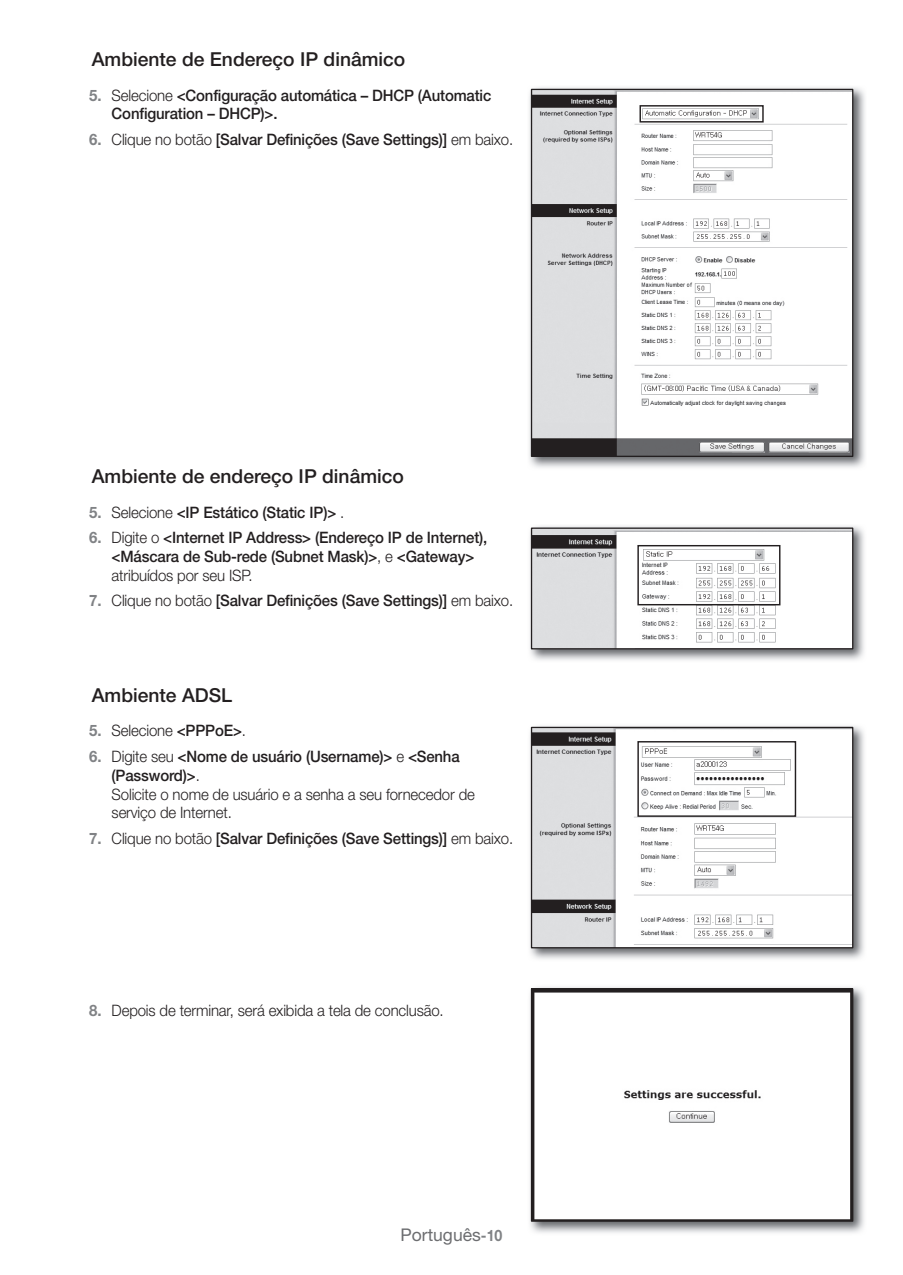
<style>
.page{position:relative;width:903px;height:1275px;background:#fff}
.page>*{position:absolute;margin:0;border:0;box-sizing:border-box;transform-origin:0 0}
.t1{font:500 19.25px "Helvetica Neue cp";color:#231f20}
.t2{font:17.5px "Helvetica Neue cp";color:#6c6d70}
.t3{font:500 15.75px/18.9px "Helvetica Neue cp";letter-spacing:-.01em;color:#231f20;scale:.95 1}
.t4{font:300 15.75px/18.9px "Helvetica Neue cp";letter-spacing:-.01em;color:#231f20;scale:.95 1}
.s1{font-weight:700;color:#808285}
.s2{font-weight:300}
.s3{font-weight:500}
.s4{font-weight:700;font-size:15.75px;color:#808285}
</style>
<div class="page">
<img style="left:529px;top:87px;width:336px;height:381px">
<img style="left:533px;top:91px;width:318px;height:364px">
<div style="left:531px;top:89px;width:322px;height:368px;border:1px solid #231f20"></div>
<div style="left:639px;top:105px;width:125px;height:18px;border:1px solid #231f20"></div>
<img style="left:530px;top:987px;width:334px;height:246px">
<img style="left:533px;top:990px;width:318px;height:230px">
<div style="left:531px;top:988px;width:322px;height:234px;border:1px solid #231f20"></div>
<img style="left:530px;top:526px;width:334px;height:134px">
<img style="left:533px;top:529px;width:318px;height:118px">
<div style="left:531px;top:527px;width:322px;height:122px;border:1px solid #231f20"></div>
<div style="left:637px;top:545px;width:143px;height:60px;border:1px solid #231f20"></div>
<img style="left:530px;top:726px;width:334px;height:233px">
<img style="left:533px;top:729px;width:318px;height:217px">
<div style="left:531px;top:727px;width:322px;height:221px;border:1px solid #231f20"></div>
<div style="left:637px;top:741px;width:159px;height:76px;border:1px solid #231f20"></div>
<p class="t1" style="left:92px;top:48px;width:315px">Ambiente de Endereço IP dinâmico</p>
<p class="t3" style="left:112px;top:86px;width:401px;text-indent:-22px"><span class="s1">5.</span> <span class="s2">Selecione</span> &lt;Configuração automática – DHCP (Automatic<br>Configuration – DHCP)&gt;.</p>
<p class="t3" style="left:89px;top:130px;width:448px"><span class="s1">6.</span> <span class="s2">Clique no botão</span> [Salvar Definições (Save Settings)] <span class="s2">em baixo.</span></p>
<p class="t1" style="left:92px;top:465px;width:314px">Ambiente de endereço IP dinâmico</p>
<p class="t3" style="left:89px;top:503px;width:270px"><span class="s1">5.</span> <span class="s2">Selecione</span> &lt;IP Estático (Static IP)&gt; <span class="s2">.</span></p>
<p class="t3" style="left:112px;top:528px;width:397px;text-indent:-22px"><span class="s1">6.</span> <span class="s2">Digite o</span> &lt;Internet IP Address&gt; (Endereço IP de Internet), &lt;Máscara de Sub-rede (Subnet Mask)&gt;<span class="s2">, e</span> &lt;Gateway&gt; <span class="s2">atribuídos por seu ISP.</span></p>
<p class="t3" style="left:89px;top:591px;width:448px"><span class="s1">7.</span> <span class="s2">Clique no botão</span> [Salvar Definições (Save Settings)] <span class="s2">em baixo.</span></p>
<p class="t1" style="left:92px;top:684px;width:142px">Ambiente ADSL</p>
<p class="t4" style="left:89px;top:721px;width:166px"><span class="s1">5.</span> Selecione <span class="s3">&lt;PPPoE&gt;</span>.</p>
<p class="t4" style="left:112px;top:747px;width:384px;text-indent:-22px"><span class="s1">6.</span> Digite seu <span class="s3">&lt;Nome de usuário (Username)&gt;</span> e <span class="s3">&lt;Senha (Password)&gt;</span>.<br>Solicite o nome de usuário e a senha a seu fornecedor de serviço de Internet.</p>
<p class="t3" style="left:89px;top:829px;width:448px"><span class="s1">7.</span> <span class="s2">Clique no botão</span> [Salvar Definições (Save Settings)] <span class="s2">em baixo.</span></p>
<p class="t4" style="left:89px;top:1001px;width:375px"><span class="s1">8.</span> Depois de terminar, será exibida a tela de conclusão.</p>
<p class="t2" style="left:400px;top:1225px;width:103px">Português<span class="s4">-10</span></p>
</div>
